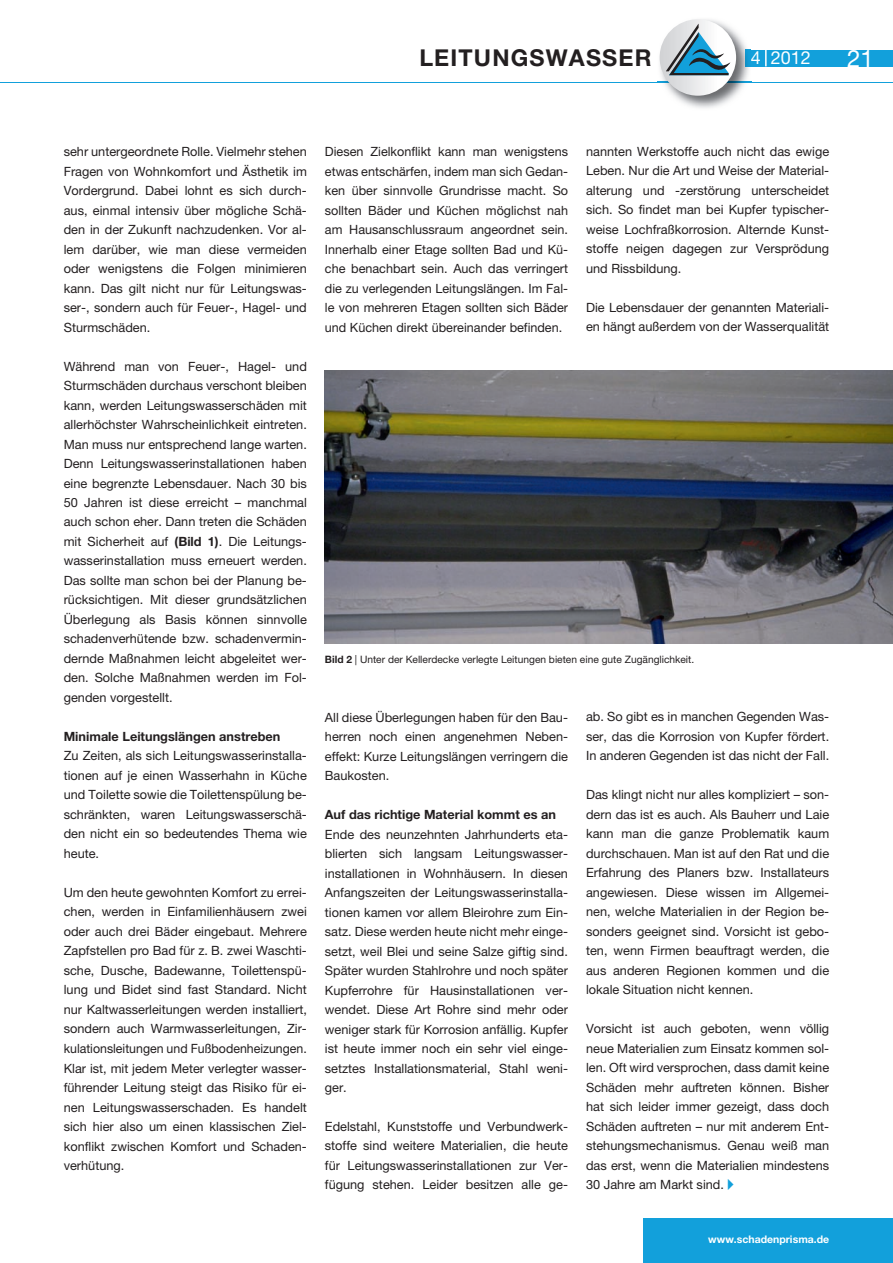
<style>
.page{position:relative;width:893px;height:1263px;background:#fff}
.page>*{position:absolute;margin:0;border:0;box-sizing:border-box;transform-origin:0 0}
.t1{font:24px "Helvetica Neue";color:#fff}
.t2{font:700 23.25px "Helvetica Neue";letter-spacing:.05em;color:#231f20}
.t3{font:18px "Helvetica Neue";color:#fff}
.t4{font:12.75px/19.5px "Helvetica Neue";color:#231f20;text-align:justify}
.t5{font:700 12.75px "Helvetica Neue";color:#231f20}
.t6{font:700 10.5px "Helvetica Neue";color:#fff}
.t7{font:10.2px "Helvetica Neue";color:#231f20}
.s1{font-weight:700}
.s2{font-family:"European Pi Three";color:#12a0db}
</style>
<div class="page">
<div style="left:745px;top:50px;width:148px;height:16px;background:#12a0db"></div>
<svg style="left:765px;top:50px;width:1px;height:16px"></svg>
<hr style="left:0;top:82px;width:893px;height:1px;background:#12a0db">
<img style="left:659px;top:19px;width:92px;height:89px">
<img style="left:745px;top:50px;width:6px;height:16px">
<img style="left:657px;top:81px;width:94px;height:2px">
<svg style="left:660px;top:19px;width:76px;height:77px"></svg>
<svg style="left:667px;top:23px;width:13px;height:12px"></svg>
<div style="left:644px;top:1219px;width:249px;height:44px;background:#12a0db"></div>
<img style="left:325px;top:371px;width:568px;height:273px">
<h2 class="t2" style="left:419px;top:49px;width:234px">LEITUNGSWASSER</h2>
<h3 class="t3" style="left:751px;top:52px;width:62px">4 2012</h3>
<h1 class="t1" style="left:847px;top:50px;width:28px">21</h1>
<p class="t4" style="left:64px;top:143px;width:245px">sehr untergeordnete Rolle. Vielmehr stehen Fragen von Wohnkomfort und Ästhetik im Vordergrund. Dabei lohnt es sich durch&shy;aus, einmal intensiv über mögliche Schä&shy;den in der Zukunft nachzudenken. Vor al&shy;lem darüber, wie man diese vermeiden oder wenigstens die Folgen minimieren kann. Das gilt nicht nur für Leitungswas&shy;ser-, sondern auch für Feuer-, Hagel- und Sturmschäden.</p>
<p class="t4" style="left:64px;top:357px;width:245px">Während man von Feuer-, Hagel- und Sturmschäden durchaus verschont bleiben kann, werden Leitungswasserschäden mit allerhöchster Wahrscheinlichkeit eintreten.<br>Man muss nur entsprechend lange warten.<br>Denn Leitungswasserinstallationen haben eine begrenzte Lebensdauer. Nach 30 bis 50 Jahren ist diese erreicht – manchmal auch schon eher. Dann treten die Schäden mit Sicherheit auf <span class="s1">(Bild 1)</span>. Die Leitungs&shy;wasserinstallation muss erneuert werden.<br>Das sollte man schon bei der Planung be&shy;rücksichtigen. Mit dieser grundsätzlichen Überlegung als Basis können sinnvolle schadenverhütende bzw. schadenvermin&shy;dernde Maßnahmen leicht abgeleitet wer&shy;den. Solche Maßnahmen werden im Fol&shy;genden vorgestellt.</p>
<p class="t5" style="left:64px;top:732px;width:218px">Minimale Leitungslängen anstreben</p>
<p class="t4" style="left:64px;top:747px;width:245px">Zu Zeiten, als sich Leitungswasserinstalla&shy;tionen auf je einen Wasserhahn in Küche und Toilette sowie die Toilettenspülung be&shy;schränkten, waren Leitungswasserschä&shy;den nicht ein so bedeutendes Thema wie heute.</p>
<p class="t4" style="left:64px;top:884px;width:245px">Um den heute gewohnten Komfort zu errei&shy;chen, werden in Einfamilienhäusern zwei oder auch drei Bäder eingebaut. Mehrere Zapfstellen pro Bad für z. B. zwei Waschti&shy;sche, Dusche, Badewanne, Toilettenspü&shy;lung und Bidet sind fast Standard. Nicht nur Kaltwasserleitungen werden installiert, sondern auch Warmwasserleitungen, Zir&shy;kulationsleitungen und Fußbodenheizungen.<br>Klar ist, mit jedem Meter verlegter wasser&shy;führender Leitung steigt das Risiko für ei&shy;nen Leitungswasserschaden. Es handelt sich hier also um einen klassischen Ziel&shy;konflikt zwischen Komfort und Schaden&shy;verhütung.</p>
<p class="t4" style="left:325px;top:143px;width:245px">Diesen Zielkonflikt kann man wenigstens etwas entschärfen, indem man sich Gedan&shy;ken über sinnvolle Grundrisse macht. So sollten Bäder und Küchen möglichst nah am Hausanschlussraum angeordnet sein.<br>Innerhalb einer Etage sollten Bad und Kü&shy;che benachbart sein. Auch das verringert die zu verlegenden Leitungslängen. Im Fal&shy;le von mehreren Etagen sollten sich Bäder und Küchen direkt übereinander befinden.</p>
<p class="t4" style="left:586px;top:143px;width:245px">nannten Werkstoffe auch nicht das ewige Leben. Nur die Art und Weise der Material&shy;alterung und -zerstörung unterscheidet sich. So findet man bei Kupfer typischer&shy;weise Lochfraßkorrosion. Alternde Kunst&shy;stoffe neigen dagegen zur Versprödung und Rissbildung.</p>
<p class="t4" style="left:586px;top:299px;width:245px">Die Lebensdauer der genannten Materiali&shy;en hängt außerdem von der Wasserqualität</p>
<p class="t7" style="left:325px;top:656px;width:371px"><span class="s1">Bild 2</span> | Unter der Kellerdecke verlegte Leitungen bieten eine gute Zugänglichkeit.</p>
<p class="t4" style="left:325px;top:709px;width:245px">All diese Überlegungen haben für den Bau&shy;herren noch einen angenehmen Neben&shy;effekt: Kurze Leitungslängen verringern die Baukosten.</p>
<p class="t5" style="left:325px;top:810px;width:233px">Auf das richtige Material kommt es an</p>
<p class="t4" style="left:325px;top:826px;width:245px">Ende des neunzehnten Jahrhunderts eta&shy;blierten sich langsam Leitungswasser&shy;installationen in Wohnhäusern. In diesen Anfangszeiten der Leitungswasserinstalla&shy;tionen kamen vor allem Bleirohre zum Ein&shy;satz. Diese werden heute nicht mehr einge&shy;setzt, weil Blei und seine Salze giftig sind.<br>Später wurden Stahlrohre und noch später Kupferrohre für Hausinstallationen ver&shy;wendet. Diese Art Rohre sind mehr oder weniger stark für Korrosion anfällig. Kupfer ist heute immer noch ein sehr viel einge&shy;setztes Installationsmaterial, Stahl weni&shy;ger.</p>
<p class="t4" style="left:325px;top:1118px;width:245px">Edelstahl, Kunststoffe und Verbundwerk&shy;stoffe sind weitere Materialien, die heute für Leitungswasserinstallationen zur Ver&shy;fügung stehen. Leider besitzen alle ge-</p>
<p class="t4" style="left:586px;top:708px;width:245px">ab. So gibt es in manchen Gegenden Was&shy;ser, das die Korrosion von Kupfer fördert.<br>In anderen Gegenden ist das nicht der Fall.</p>
<p class="t4" style="left:586px;top:786px;width:245px">Das klingt nicht nur alles kompliziert – son&shy;dern das ist es auch. Als Bauherr und Laie kann man die ganze Problematik kaum durchschauen. Man ist auf den Rat und die Erfahrung des Planers bzw. Installateurs angewiesen. Diese wissen im Allgemei&shy;nen, welche Materialien in der Region be&shy;sonders geeignet sind. Vorsicht ist gebo&shy;ten, wenn Firmen beauftragt werden, die aus anderen Regionen kommen und die lokale Situation nicht kennen.</p>
<p class="t4" style="left:586px;top:1020px;width:245px">Vorsicht ist auch geboten, wenn völlig neue Materialien zum Einsatz kommen sol&shy;len. Oft wird versprochen, dass damit keine Schäden mehr auftreten können. Bisher hat sich leider immer gezeigt, dass doch Schäden auftreten – nur mit anderem Ent&shy;stehungsmechanismus. Genau weiß man das erst, wenn die Materialien mindestens 30 Jahre am Markt sind. <span class="s2">-</span></p>
<p class="t6" style="left:708px;top:1236px;width:122px">www.schadenprisma.de</p>
</div>
